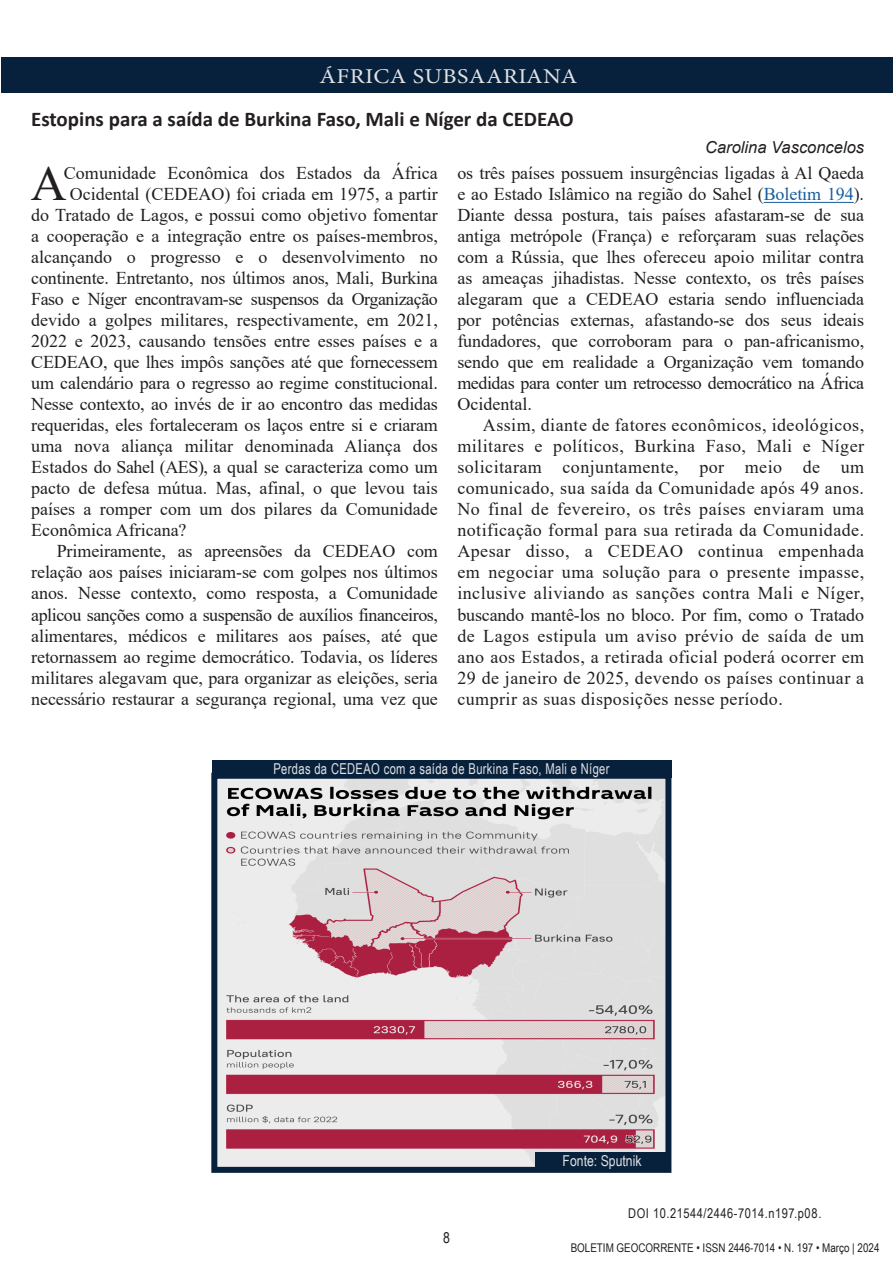
<style>
.page{position:relative;width:893px;height:1263px;background:#fff}
.page>*{position:absolute;margin:0;border:0;box-sizing:border-box;transform-origin:0 0}
.INÍCIO_DO_TEXTO{font:49.65px "Times New Roman";color:#231f20}
.Título_das_seções__Regiões{font:21.15px "Minion Pro";letter-spacing:.02em;color:#e0e1e3;scale:1.14 1}
.TÍTULO{font:700 21px "Calibri";color:#231f20}
.FORMATAÇÃO_TEXTO{font:18px/21px "Times New Roman";letter-spacing:-.005em;color:#231f20;text-align:justify}
.INÍCIO_DO_TEXTO-2{font:18px "Times New Roman";color:#231f20}
.INÍCIO_DO_TEXTO-3{font:18px "Times New Roman";letter-spacing:-.025em;color:#231f20}
.NOME_DO_PESQUISADOR{font:italic 16.5px "Arial";color:#231f20}
.t1{font:15px "Arial Narrow";letter-spacing:.025em;color:#e0e1e3;scale:.91 1}
.t2{font:15px "Arial Narrow";color:#e0e1e3}
.t3{font:15px "Arial Narrow";color:#231f20}
.NOME_DO_PESQUISADOR-2{font:13.5px "Arial Narrow";letter-spacing:.04em;color:#231f20}
.t4{font:12px "Arial Narrow";color:#231f20}
.s1{color:#175d9e}
</style>
<div class="page">
<img style="left:218px;top:780px;width:446px;height:386px">
<div style="left:211px;top:773px;width:460px;height:400px;border:6px solid #07213c"></div>
<div style="left:535px;top:1152px;width:134px;height:17px;background:#07213c"></div>
<div style="left:2px;top:57px;width:891px;height:36px;background:#07213c"></div>
<hr style="left:764px;top:202px;width:90px;height:1px;background:#175d9e">
<div style="left:212px;top:760px;width:459px;height:17px;background:#07213c"></div>
<p class="Título_das_seções__Regiões" style="left:319px;top:62px;width:228px">ÁFRICA SUBSAARIANA</p>
<p class="TÍTULO" style="left:31px;top:104px;width:544px">Estopins para a saída de Burkina Faso, Mali e Níger da CEDEAO</p>
<p class="NOME_DO_PESQUISADOR" style="left:705px;top:137px;width:160px">Carolina Vasconcelos</p>
<p class="INÍCIO_DO_TEXTO" style="left:31px;top:149px;width:37px">A</p>
<p class="INÍCIO_DO_TEXTO-2" style="left:64px;top:161px;width:375px">Comunidade Econômica dos Estados da África</p>
<p class="INÍCIO_DO_TEXTO-2" style="left:70px;top:182px;width:370px">Ocidental (CEDEAO) foi criada em 1975, a partir</p>
<p class="INÍCIO_DO_TEXTO-2" style="left:31px;top:203px;width:408px">do Tratado de Lagos, e possui como objetivo fomentar</p>
<p class="INÍCIO_DO_TEXTO-2" style="left:31px;top:224px;width:408px">a cooperação e a integração entre os países-membros,</p>
<p class="INÍCIO_DO_TEXTO-2" style="left:31px;top:245px;width:408px">alcançando o progresso e o desenvolvimento no</p>
<p class="INÍCIO_DO_TEXTO-2" style="left:31px;top:266px;width:408px">continente. Entretanto, nos últimos anos, Mali, Burkina</p>
<p class="INÍCIO_DO_TEXTO-3" style="left:31px;top:287px;width:408px">Faso e Níger encontravam-se suspensos da Organização</p>
<p class="INÍCIO_DO_TEXTO-2" style="left:31px;top:308px;width:408px">devido a golpes militares, respectivamente, em 2021,</p>
<p class="INÍCIO_DO_TEXTO-2" style="left:31px;top:329px;width:408px">2022 e 2023, causando tensões entre esses países e a</p>
<p class="INÍCIO_DO_TEXTO-2" style="left:31px;top:350px;width:408px">CEDEAO, que lhes impôs sanções até que fornecessem</p>
<p class="INÍCIO_DO_TEXTO-2" style="left:31px;top:371px;width:408px">um calendário para o regresso ao regime constitucional.</p>
<p class="INÍCIO_DO_TEXTO-2" style="left:31px;top:392px;width:408px">Nesse contexto, ao invés de ir ao encontro das medidas</p>
<p class="INÍCIO_DO_TEXTO-2" style="left:31px;top:413px;width:408px">requeridas, eles fortaleceram os laços entre si e criaram</p>
<p class="INÍCIO_DO_TEXTO-2" style="left:31px;top:434px;width:408px">uma nova aliança militar denominada Aliança dos</p>
<p class="INÍCIO_DO_TEXTO-2" style="left:31px;top:455px;width:408px">Estados do Sahel (AES), a qual se caracteriza como um</p>
<p class="INÍCIO_DO_TEXTO-2" style="left:31px;top:476px;width:408px">pacto de defesa mútua. Mas, afinal, o que levou tais</p>
<p class="INÍCIO_DO_TEXTO-2" style="left:31px;top:497px;width:408px">países a romper com um dos pilares da Comunidade</p>
<p class="INÍCIO_DO_TEXTO-2" style="left:31px;top:518px;width:157px">Econômica Africana?</p>
<p class="FORMATAÇÃO_TEXTO" style="left:31px;top:540px;width:408px;text-indent:26px">Primeiramente, as apreensões da CEDEAO com relação aos países iniciaram-se com golpes nos últimos anos. Nesse contexto, como resposta, a Comunidade aplicou sanções como a suspensão de auxílios financeiros, alimentares, médicos e militares aos países, até que retornassem ao regime democrático. Todavia, os líderes militares alegavam que, para organizar as eleições, seria necessário restaurar a segurança regional, uma vez que</p>
<p class="FORMATAÇÃO_TEXTO" style="left:457px;top:162px;width:408px">os três países possuem insurgências ligadas à Al Qaeda e ao Estado Islâmico na região do Sahel (<span class="s1">Boletim 194</span>).<br>Diante dessa postura, tais países afastaram-se de sua antiga metrópole (França) e reforçaram suas relações com a Rússia, que lhes ofereceu apoio militar contra as ameaças jihadistas. Nesse contexto, os três países alegaram que a CEDEAO estaria sendo influenciada por potências externas, afastando-se dos seus ideais fundadores, que corroboram para o pan-africanismo, sendo que em realidade a Organização vem tomando medidas para conter um retrocesso democrático na África Ocidental.</p>
<p class="FORMATAÇÃO_TEXTO" style="left:457px;top:414px;width:408px;text-indent:26px">Assim, diante de fatores econômicos, ideológicos, militares e políticos, Burkina Faso, Mali e Níger solicitaram conjuntamente, por meio de um comunicado, sua saída da Comunidade após 49 anos.<br>No final de fevereiro, os três países enviaram uma notificação formal para sua retirada da Comunidade.<br>Apesar disso, a CEDEAO continua empenhada em negociar uma solução para o presente impasse, inclusive aliviando as sanções contra Mali e Níger, buscando mantê-los no bloco. Por fim, como o Tratado de Lagos estipula um aviso prévio de saída de um ano aos Estados, a retirada oficial poderá ocorrer em 29 de janeiro de 2025, devendo os países continuar a cumprir as suas disposições nesse período.</p>
<p class="t1" style="left:273px;top:758px;width:371px">Perdas da CEDEAO com a saída de Burkina Faso, Mali e Níger</p>
<p class="t3" style="left:443px;top:1226px;width:8px">8</p>
<p class="t2" style="left:563px;top:1150px;width:80px">Fonte: Sputnik</p>
<p class="NOME_DO_PESQUISADOR-2" style="left:628px;top:1203px;width:195px">DOI 10.21544/2446-7014.n197.p08.</p>
<p class="t4" style="left:571px;top:1239px;width:310px">BOLETIM GEOCORRENTE • ISSN 2446-7014 • N. 197 • Março | 2024</p>
</div>
